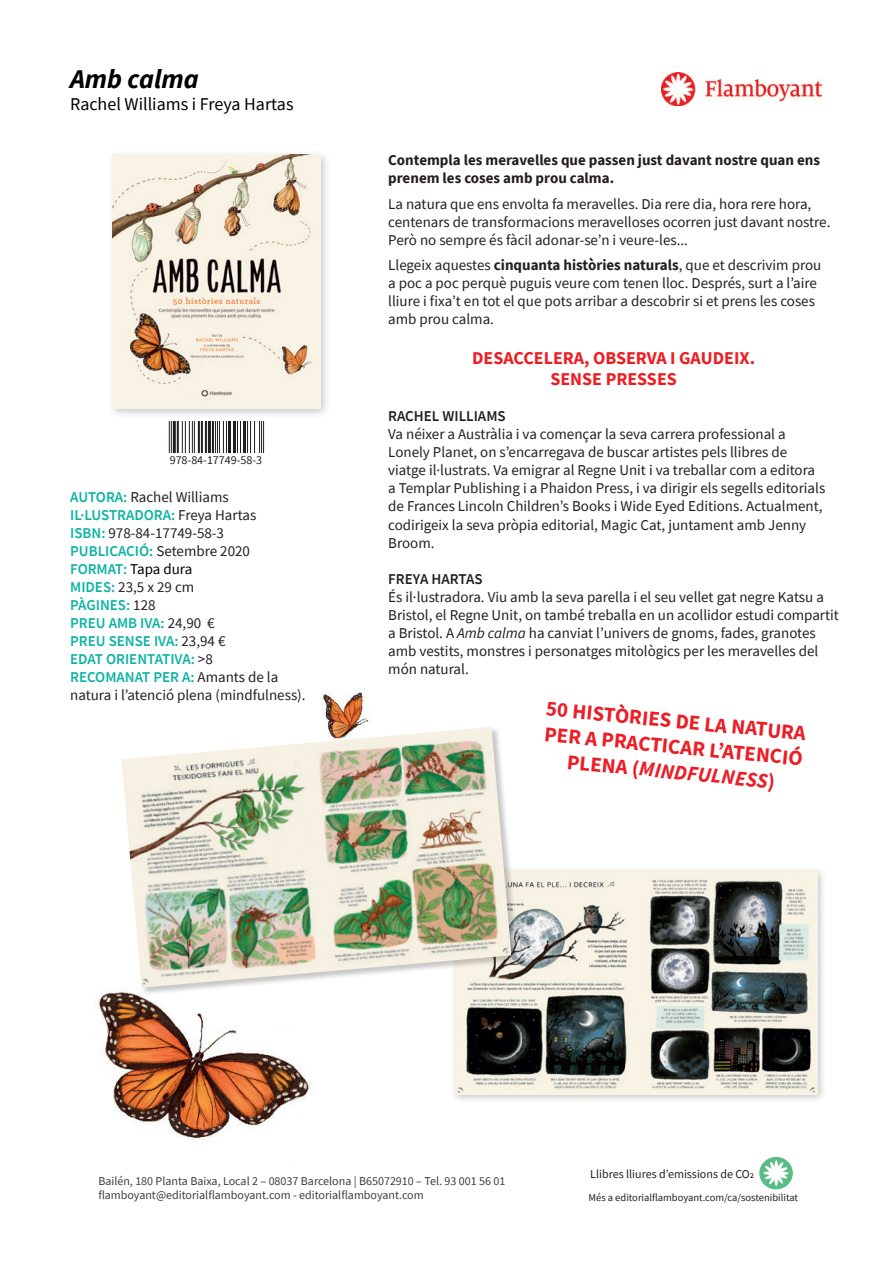
<style>
.page{position:relative;width:893px;height:1263px;background:#fff}
.page>*{position:absolute;margin:0;border:0;box-sizing:border-box;transform-origin:0 0}
.t1{font:italic 700 27px "Source Sans Pro";color:#000001}
.t2{font:700 21px/25.7px "Source Sans Pro";color:#ec1d25;text-align:center}
.t3{font:700 18px/21.6px "Source Sans Pro";color:#ee1d23;text-align:center}
.t4{font:18px "Source Sans Pro";color:#000001}
.t5{font:15px/18px "Source Sans Pro";color:#231f20}
.t6{font:700 15px/18px "Source Sans Pro";color:#231f20}
.t7{font:600 15px "Source Sans Pro";color:#231f20}
.t8{font:12px/14.4px "Source Sans Pro";color:#3e3e3f}
.t9{font:12px "Source Sans Pro";color:#231f20}
.t10{font:11.25px "Arial";letter-spacing:.05em;color:#231f20}
.t11{font:10.5px "Source Sans Pro";color:#231f20}
.s1{font-weight:600;color:#0cb3a4}
.s2{color:#000001}
.s3{font-weight:700}
.s4{font-style:italic}
</style>
<div class="page">
<img style="left:95px;top:989px;width:216px;height:150px">
<img style="left:661px;top:72px;width:161px;height:33px">
<svg style="left:759px;top:1157px;width:34px;height:32px"></svg>
<hr style="left:169px;top:421px;width:1px;height:32px;background:#231f20">
<hr style="left:171px;top:421px;width:1px;height:32px;background:#231f20">
<hr style="left:173px;top:421px;width:3px;height:32px;background:#231f20">
<hr style="left:177px;top:421px;width:2px;height:32px;background:#231f20">
<hr style="left:182px;top:421px;width:1px;height:32px;background:#231f20">
<hr style="left:185px;top:421px;width:1px;height:32px;background:#231f20">
<hr style="left:189px;top:421px;width:1px;height:32px;background:#231f20">
<hr style="left:192px;top:421px;width:1px;height:32px;background:#231f20">
<hr style="left:194px;top:421px;width:1px;height:32px;background:#231f20">
<hr style="left:198px;top:421px;width:2px;height:32px;background:#231f20">
<hr style="left:201px;top:421px;width:2px;height:32px;background:#231f20">
<hr style="left:205px;top:421px;width:2px;height:32px;background:#231f20">
<hr style="left:208px;top:421px;width:3px;height:32px;background:#231f20">
<hr style="left:212px;top:421px;width:2px;height:32px;background:#231f20">
<hr style="left:215px;top:421px;width:1px;height:32px;background:#231f20">
<hr style="left:217px;top:421px;width:1px;height:32px;background:#231f20">
<hr style="left:219px;top:421px;width:1px;height:32px;background:#231f20">
<hr style="left:223px;top:421px;width:1px;height:32px;background:#231f20">
<hr style="left:226px;top:421px;width:1px;height:32px;background:#231f20">
<hr style="left:228px;top:421px;width:3px;height:32px;background:#231f20">
<hr style="left:233px;top:421px;width:3px;height:32px;background:#231f20">
<hr style="left:237px;top:421px;width:1px;height:32px;background:#231f20">
<hr style="left:240px;top:421px;width:1px;height:32px;background:#231f20">
<hr style="left:243px;top:421px;width:3px;height:32px;background:#231f20">
<hr style="left:247px;top:421px;width:1px;height:32px;background:#231f20">
<hr style="left:250px;top:421px;width:1px;height:32px;background:#231f20">
<hr style="left:254px;top:421px;width:1px;height:32px;background:#231f20">
<hr style="left:259px;top:421px;width:1px;height:32px;background:#231f20">
<hr style="left:261px;top:421px;width:1px;height:32px;background:#231f20">
<hr style="left:263px;top:421px;width:1px;height:32px;background:#231f20">
<div style="left:107px;top:149px;width:225px;height:270px;background:#231f20;opacity:.25"></div>
<img style="left:113px;top:154px;width:207px;height:254px">
<div style="left:451px;top:866px;width:376px;height:237px;background:#231f20;opacity:.25"></div>
<img style="left:455px;top:870px;width:362px;height:224px">
<img style="left:322px;top:692px;width:48px;height:35px">
<div style="left:122px;top:727px;width:398px;height:269px;background:#231f20;opacity:.25"></div>
<img style="left:121px;top:727px;width:390px;height:261px">
<h1 class="t1" style="left:70px;top:61px;width:130px">Amb calma</h1>
<p class="t4" style="left:70px;top:92px;width:225px">Rachel Williams i Freya Hartas</p>
<p class="t10" style="left:160px;top:452px;width:101px">9 788417 749583</p>
<p class="t9" style="left:170px;top:453px;width:94px">978-84-17749-58-3</p>
<p class="t5" style="left:70px;top:488px;width:237px"><span class="s1">AUTORA:</span> Rachel Williams<br><span class="s1">IL·LUSTRADORA:</span> Freya Hartas<br><span class="s1">ISBN:</span> 978-84-17749-58-3<br><span class="s1">PUBLICACIÓ:</span> Setembre 2020<br><span class="s1">FORMAT:</span> <span class="s2">Tapa dura<br></span><span class="s1">MIDES:</span> 23,5 x 29 cm<br><span class="s1">PÀGINES:</span> 128<br><span class="s1">PREU AMB IVA:</span> 24,90 €<br><span class="s1">PREU SENSE IVA:</span> 23,94 €<br><span class="s1">EDAT ORIENTATIVA:</span> &gt;8<br><span class="s1">RECOMANAT PER A:</span> Amants de la natura i l’atenció plena (mindfulness).</p>
<p class="t6" style="left:388px;top:151px;width:433px">Contempla les meravelles que passen just davant nostre quan ens prenem les coses amb prou calma.</p>
<p class="t5" style="left:388px;top:195px;width:444px">La natura que ens envolta fa meravelles. Dia rere dia, hora rere hora, centenars de transformacions meravelloses ocorren just davant nostre.<br>Però no sempre és fàcil adonar-se’n i veure-les...</p>
<p class="t5" style="left:388px;top:256px;width:435px">Llegeix aquestes <span class="s3">cinquanta històries naturals</span>, que et descrivim prou a poc a poc perquè puguis veure com tenen lloc. Després, surt a l’aire lliure i fixa’t en tot el que pots arribar a descobrir si et prens les coses amb prou calma.</p>
<p class="t3" style="left:472px;top:347px;width:284px">DESACCELERA, OBSERVA I GAUDEIX.<br>SENSE PRESSES</p>
<p class="t7" style="left:388px;top:407px;width:119px">RACHEL WILLIAMS</p>
<p class="t5" style="left:388px;top:425px;width:439px">Va néixer a Austràlia i va començar la seva carrera professional a Lonely Planet, on s’encarregava de buscar artistes pels llibres de viatge il·lustrats. Va emigrar al Regne Unit i va treballar com a editora a Templar Publishing i a Phaidon Press, i va dirigir els segells editorials de Frances Lincoln Children’s Books i Wide Eyed Editions. Actualment, codirigeix la seva pròpia editorial, Magic Cat, juntament amb Jenny Broom.</p>
<p class="t7" style="left:388px;top:569px;width:96px">FREYA HARTAS</p>
<p class="t5" style="left:388px;top:587px;width:452px">És il·lustradora. Viu amb la seva parella i el seu vellet gat negre Katsu a Bristol, el Regne Unit, on també treballa en un acollidor estudi compartit a Bristol. A <span class="s4">Amb calma</span> ha canviat l’univers de gnoms, fades, granotes amb vestits, monstres i personatges mitològics per les meravelles del món natural.</p>
<h2 class="t2" style="left:547px;top:696px;width:262px;rotate:5deg">50 HISTÒRIES DE LA NATURA<br>PER A PRACTICAR L’ATENCIÓ<br>PLENA (<span class="s4">MINDFULNESS</span>)</h2>
<p class="t8" style="left:98px;top:1173px;width:408px">Bailén, 180 Planta Baixa, Local 2 – 08037 Barcelona | B65072910 – Tel. 93 001 56 01 flamboyant@editorialflamboyant.com - editorialflamboyant.com</p>
<p class="t9" style="left:590px;top:1166px;width:166px">Llibres lliures d’emissions de CO2</p>
<p class="t11" style="left:589px;top:1191px;width:211px">Més a editorialflamboyant.com/ca/sostenibilitat</p>
</div>
